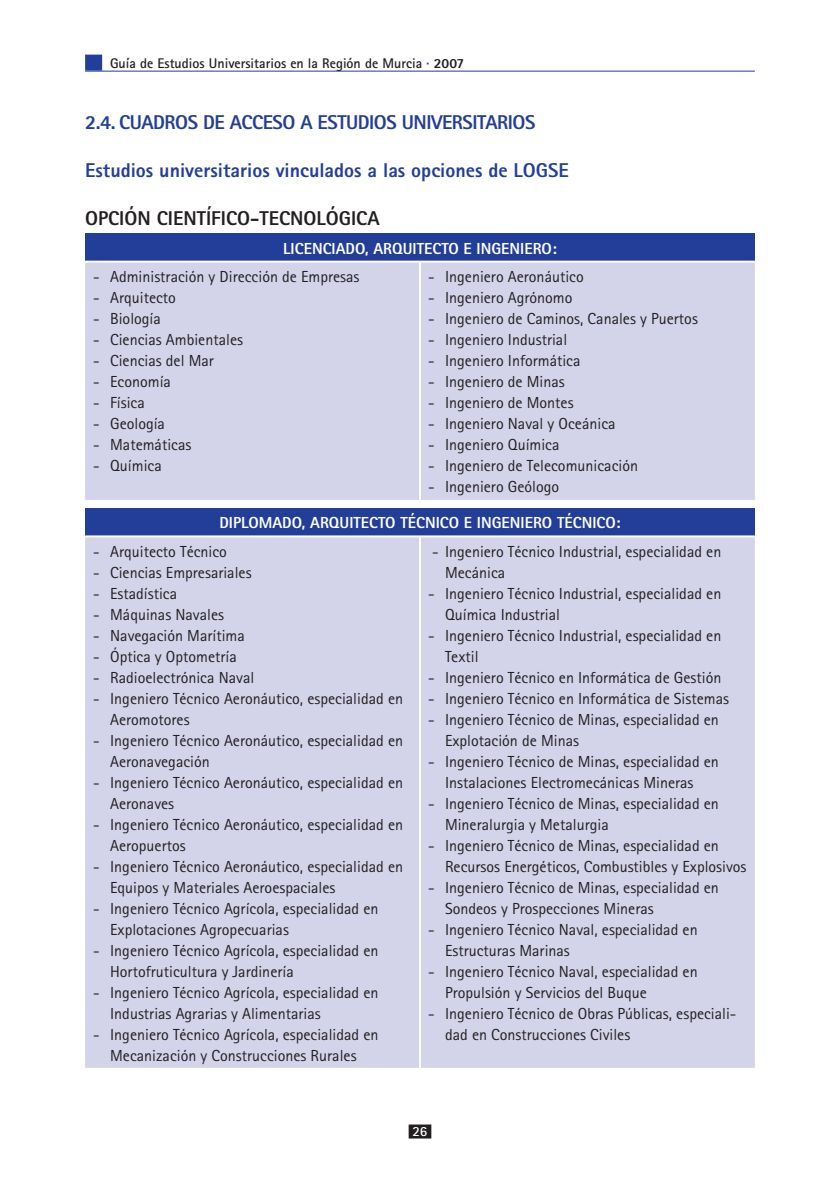
<style>
.page{position:relative;width:840px;height:1191px;background:#fff}
.page>*{position:absolute;margin:0;border:0;box-sizing:border-box;transform-origin:0 0}
.t1{font:800 20px "Rotis Sans Serif";color:#233e98}
.t2{font:800 20px "Rotis Sans Serif";letter-spacing:-.025em;color:#233e98}
.t3{font:800 20px "Rotis Sans Serif";color:#231f20}
.t4{font:16px/21px "Rotis Sans Serif";color:#231f20}
.t5{font:800 16px "Rotis Sans Serif";color:#fff}
.t6{font:700 14px "Rotis Sans Serif";color:#231f20}
.t7{font:700 14px "Rotis Sans Serif";color:#fff}
.s1{color:#233e98}
.s2{font-weight:800}
</style>
<div class="page">
<div style="left:408px;top:1124px;width:23px;height:14px;background:#231f20"></div>
<div style="left:85px;top:55px;width:17px;height:16px;background:#233e98"></div>
<hr style="left:85px;top:71px;width:669px;height:1px;background:#233e98">
<div style="left:85px;top:233px;width:669px;height:29px;background:#233e98"></div>
<div style="left:85px;top:263px;width:669px;height:237px;background:#d3d3ea"></div>
<hr style="left:85px;top:261px;width:335px;height:2px;background:#fff">
<hr style="left:420px;top:261px;width:334px;height:2px;background:#fff">
<hr style="left:419px;top:263px;width:2px;height:237px;background:#fff">
<div style="left:85px;top:508px;width:669px;height:28px;background:#233e98"></div>
<div style="left:85px;top:537px;width:669px;height:530px;background:#d3d3ea"></div>
<hr style="left:85px;top:535px;width:335px;height:2px;background:#fff">
<hr style="left:420px;top:535px;width:334px;height:2px;background:#fff">
<hr style="left:419px;top:537px;width:2px;height:530px;background:#fff">
<p class="t6" style="left:110px;top:54px;width:355px">Guía de Estudios Universitarios en la Región de Murcia <span class="s1">·</span> <span class="s2">2007</span></p>
<p class="t2" style="left:85px;top:110px;width:451px">2.4. CUADROS DE ACCESO A ESTUDIOS UNIVERSITARIOS</p>
<p class="t1" style="left:85px;top:158px;width:485px">Estudios universitarios vinculados a las opciones de LOGSE</p>
<p class="t3" style="left:85px;top:206px;width:296px">OPCIÓN CIENTÍFICO-TECNOLÓGICA</p>
<p class="t5" style="left:283px;top:238px;width:275px">LICENCIADO, ARQUITECTO E INGENIERO:</p>
<p class="t4" style="left:93px;top:266px;width:268px">- Administración y Dirección de Empresas</p>
<p class="t4" style="left:93px;top:287px;width:84px">- Arquitecto</p>
<p class="t4" style="left:93px;top:308px;width:69px">- Biología</p>
<p class="t4" style="left:93px;top:329px;width:151px">- Ciencias Ambientales</p>
<p class="t4" style="left:93px;top:350px;width:122px">- Ciencias del Mar</p>
<p class="t4" style="left:93px;top:371px;width:79px">- Economía</p>
<p class="t4" style="left:93px;top:392px;width:53px">- Física</p>
<p class="t4" style="left:93px;top:413px;width:73px">- Geología</p>
<p class="t4" style="left:93px;top:434px;width:100px">- Matemáticas</p>
<p class="t4" style="left:93px;top:455px;width:70px">- Química</p>
<p class="t4" style="left:428px;top:266px;width:157px">- Ingeniero Aeronáutico</p>
<p class="t4" style="left:428px;top:287px;width:146px">- Ingeniero Agrónomo</p>
<p class="t4" style="left:428px;top:308px;width:271px">- Ingeniero de Caminos, Canales y Puertos</p>
<p class="t4" style="left:428px;top:329px;width:141px">- Ingeniero Industrial</p>
<p class="t4" style="left:428px;top:350px;width:154px">- Ingeniero Informática</p>
<p class="t4" style="left:428px;top:371px;width:138px">- Ingeniero de Minas</p>
<p class="t4" style="left:428px;top:392px;width:147px">- Ingeniero de Montes</p>
<p class="t4" style="left:428px;top:413px;width:189px">- Ingeniero Naval y Oceánica</p>
<p class="t4" style="left:428px;top:434px;width:133px">- Ingeniero Química</p>
<p class="t4" style="left:428px;top:455px;width:211px">- Ingeniero de Telecomunicación</p>
<p class="t4" style="left:428px;top:476px;width:133px">- Ingeniero Geólogo</p>
<p class="t5" style="left:219px;top:513px;width:402px">DIPLOMADO, ARQUITECTO TÉCNICO E INGENIERO TÉCNICO:</p>
<p class="t4" style="left:93px;top:540px;width:135px">- Arquitecto Técnico</p>
<p class="t4" style="left:93px;top:561px;width:160px">- Ciencias Empresariales</p>
<p class="t4" style="left:93px;top:582px;width:85px">- Estadística</p>
<p class="t4" style="left:93px;top:603px;width:132px">- Máquinas Navales</p>
<p class="t4" style="left:93px;top:624px;width:153px">- Navegación Marítima</p>
<p class="t4" style="left:93px;top:645px;width:145px">- Óptica y Optometría</p>
<p class="t4" style="left:93px;top:666px;width:162px">- Radioelectrónica Naval</p>
<p class="t4" style="left:110px;top:687px;width:294px;text-indent:-17px">- Ingeniero Técnico Aeronáutico, especialidad en<br>Aeromotores</p>
<p class="t4" style="left:110px;top:729px;width:294px;text-indent:-17px">- Ingeniero Técnico Aeronáutico, especialidad en<br>Aeronavegación</p>
<p class="t4" style="left:110px;top:771px;width:294px;text-indent:-17px">- Ingeniero Técnico Aeronáutico, especialidad en<br>Aeronaves</p>
<p class="t4" style="left:110px;top:813px;width:294px;text-indent:-17px">- Ingeniero Técnico Aeronáutico, especialidad en<br>Aeropuertos</p>
<p class="t4" style="left:110px;top:855px;width:294px;text-indent:-17px">- Ingeniero Técnico Aeronáutico, especialidad en<br>Equipos y Materiales Aeroespaciales</p>
<p class="t4" style="left:110px;top:897px;width:270px;text-indent:-17px">- Ingeniero Técnico Agrícola, especialidad en<br>Explotaciones Agropecuarias</p>
<p class="t4" style="left:110px;top:939px;width:270px;text-indent:-17px">- Ingeniero Técnico Agrícola, especialidad en<br>Hortofruticultura y Jardinería</p>
<p class="t4" style="left:110px;top:981px;width:270px;text-indent:-17px">- Ingeniero Técnico Agrícola, especialidad en<br>Industrias Agrarias y Alimentarias</p>
<p class="t4" style="left:93px;top:1023px;width:287px;text-align:center">- Ingeniero Técnico Agrícola, especialidad en<br>Mecanización y Construcciones Rurales</p>
<p class="t4" style="left:445px;top:540px;width:278px;text-indent:-13px">- Ingeniero Técnico Industrial, especialidad en<br>Mecánica</p>
<p class="t4" style="left:445px;top:582px;width:278px;text-indent:-17px">- Ingeniero Técnico Industrial, especialidad en<br>Química Industrial</p>
<p class="t4" style="left:445px;top:624px;width:278px;text-indent:-17px">- Ingeniero Técnico Industrial, especialidad en<br>Textil</p>
<p class="t4" style="left:428px;top:666px;width:295px">- Ingeniero Técnico en Informática de Gestión</p>
<p class="t4" style="left:428px;top:687px;width:302px">- Ingeniero Técnico en Informática de Sistemas</p>
<p class="t4" style="left:445px;top:708px;width:275px;text-indent:-17px">- Ingeniero Técnico de Minas, especialidad en<br>Explotación de Minas</p>
<p class="t4" style="left:428px;top:750px;width:292px;text-align:center">- Ingeniero Técnico de Minas, especialidad en<br>Instalaciones Electromecánicas Mineras</p>
<p class="t4" style="left:445px;top:792px;width:275px;text-indent:-17px">- Ingeniero Técnico de Minas, especialidad en<br>Mineralurgia y Metalurgia</p>
<p class="t4" style="left:445px;top:834px;width:303px;text-indent:-17px">- Ingeniero Técnico de Minas, especialidad en<br>Recursos Energéticos, Combustibles y Explosivos</p>
<p class="t4" style="left:445px;top:876px;width:275px;text-indent:-17px">- Ingeniero Técnico de Minas, especialidad en<br>Sondeos y Prospecciones Mineras</p>
<p class="t4" style="left:445px;top:918px;width:254px;text-indent:-17px">- Ingeniero Técnico Naval, especialidad en<br>Estructuras Marinas</p>
<p class="t4" style="left:445px;top:960px;width:254px;text-indent:-17px">- Ingeniero Técnico Naval, especialidad en<br>Propulsión y Servicios del Buque</p>
<p class="t4" style="left:445px;top:1002px;width:293px;text-indent:-17px">- Ingeniero Técnico de Obras Públicas, especiali&shy;dad en Construcciones Civiles</p>
<p class="t7" style="left:412px;top:1122px;width:17px">26</p>
</div>
